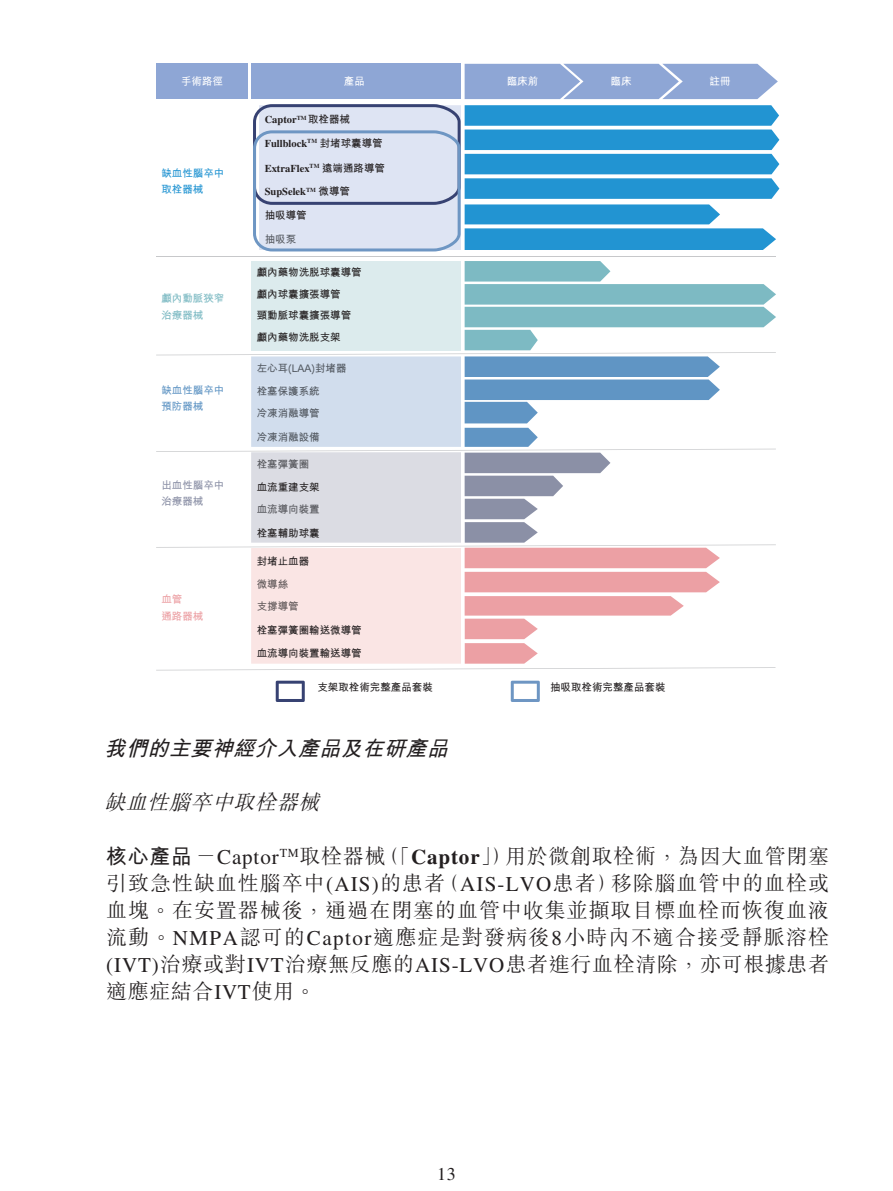
<style>
.page{position:relative;width:893px;height:1191px;background:#fff}
.page>*{position:absolute;margin:0;border:0;box-sizing:border-box;transform-origin:0 0}
.t1{font:300 21px/27px "M Sung HK";letter-spacing:.03em;color:#231f20;text-align:justify}
.t2{font:italic 700 21px "M Hei HK";color:#231f20}
.t3{font:italic 300 21px "M Sung HK";color:#231f20}
.t4{font:18px "Times LT Std";color:#231f20}
.t5{font:10.5px/21.8px "M Hei HK Bold E Ten B5 H";color:#231f20}
.t6{font:700 10.5px "Times LT Std";color:#231f20}
.t7{font:10.5px/22.5px "M Hei HK Bold E Ten B5 H";color:#51575f}
.t8{font:10.5px "M Hei HK Bold E Ten B5 H";color:#fff}
.t9{font:10.5px "M Hei HK Bold E Ten B5 H";color:#55565b}
.t10{font:10.5px/16.5px "M Hei HK Bold E Ten B5 H";color:#2294d2}
.t11{font:10.5px/16.5px "M Hei HK Bold E Ten B5 H";color:#7dbac3}
.t12{font:10.5px/16.5px "M Hei HK Bold E Ten B5 H";color:#6095c4}
.t13{font:10.5px/16.5px "M Hei HK Bold E Ten B5 H";color:#8b90a6}
.t14{font:10.5px/22.5px "M Hei HK Bold E Ten B5 H";color:#61595a}
.t15{font:10.5px/16.5px "M Hei HK Bold E Ten B5 H";color:#eca0a4}
.s1{font-family:"M Hei HK Bold E Ten B5 H";font-weight:400}
.s2{font-family:"M Hei HK";font-weight:700}
.s3{font-family:"Times LT Std";font-weight:400}
.s4{font-family:"Times LT Std";font-weight:700}
</style>
<div class="page">
<hr style="left:156px;top:256px;width:620px;height:1px;background:#c7c8ca">
<div style="left:156px;top:64px;width:92px;height:35px;background:#8ea6d5"></div>
<svg style="left:276px;top:680px;width:29px;height:22px"></svg>
<svg style="left:511px;top:680px;width:29px;height:22px"></svg>
<svg style="left:253px;top:64px;width:526px;height:187px;background:#88badf"></svg>
<svg style="left:156px;top:261px;width:620px;height:409px"></svg>
<p class="t8" style="left:181px;top:74px;width:43px">手術路徑</p>
<p class="t8" style="left:344px;top:74px;width:22px">產品</p>
<p class="t8" style="left:507px;top:74px;width:33px">臨床前</p>
<p class="t8" style="left:611px;top:74px;width:22px">臨床</p>
<p class="t8" style="left:710px;top:74px;width:22px">註冊</p>
<p class="t10" style="left:161px;top:164px;width:64px">缺血性腦卒中取栓器械</p>
<p class="t11" style="left:161px;top:289px;width:64px">顱內動脈狹窄治療器械</p>
<p class="t12" style="left:161px;top:381px;width:64px">缺血性腦卒中預防器械</p>
<p class="t13" style="left:161px;top:476px;width:64px">出血性腦卒中治療器械</p>
<p class="t15" style="left:161px;top:590px;width:43px">血管<br>通路器械</p>
<p class="t6" style="left:265px;top:113px;width:87px">Captor<sup>TM</sup> <span class="s1">取栓器械</span></p>
<p class="t6" style="left:265px;top:137px;width:120px">Fullblock<sup>TM</sup> <span class="s1">封堵球囊導管</span></p>
<p class="t6" style="left:265px;top:162px;width:122px">ExtraFlex<sup>TM</sup> <span class="s1">遠端通路導管</span></p>
<p class="t6" style="left:265px;top:185px;width:87px">SupSelek<sup>TM</sup> <span class="s1">微導管</span></p>
<p class="t5" style="left:265px;top:203px;width:43px">抽吸導管</p>
<p class="t5" style="left:265px;top:227px;width:33px">抽吸泵</p>
<p class="t5" style="left:257px;top:260px;width:106px">顱內藥物洗脫球囊導管顱內球囊擴張導管<br>頸動脈球囊擴張導管顱內藥物洗脫支架</p>
<p class="t7" style="left:257px;top:356px;width:91px">左心耳(LAA)封堵器栓塞保護系統<br>冷凍消融導管</p>
<p class="t7" style="left:257px;top:425px;width:64px">冷凍消融設備</p>
<p class="t9" style="left:257px;top:456px;width:54px">栓塞彈簧圈</p>
<p class="t9" style="left:257px;top:502px;width:64px">血流導向裝置</p>
<p class="t5" style="left:257px;top:475px;width:64px">血流重建支架</p>
<p class="t5" style="left:257px;top:521px;width:64px">栓塞輔助球囊</p>
<p class="t5" style="left:257px;top:549px;width:54px">封堵止血器</p>
<p class="t14" style="left:257px;top:572px;width:43px">微導絲支撐導管</p>
<p class="t5" style="left:257px;top:618px;width:106px;line-height:22.5px">栓塞彈簧圈輸送微導管血流導向裝置輸送導管</p>
<p class="t5" style="left:317px;top:675px;width:117px">支架取栓術完整產品套裝</p>
<p class="t5" style="left:550px;top:675px;width:117px">抽吸取栓術完整產品套裝</p>
<p class="t2" style="left:104px;top:733px;width:353px">我們的主要神經介入產品及在研產品</p>
<p class="t3" style="left:104px;top:787px;width:224px">缺血性腦卒中取栓器械</p>
<p class="t1" style="left:106px;top:842px;width:724px"><span class="s2">核心產品</span>－<span class="s3">Captor</span><sup>TM</sup>取栓器械（「<span class="s4">Captor</span>」）用於微創取栓術，為因大血管閉塞引致急性缺血性腦卒中<span class="s3">(AIS)</span>的患者（<span class="s3">AIS-LVO</span>患者）移除腦血管中的血栓或血塊。在安置器械後，通過在閉塞的血管中收集並擷取目標血栓而恢復血液流動。<span class="s3">NMPA</span>認可的<span class="s3">Captor</span>適應症是對發病後<span class="s3">8</span>小時內不適合接受靜脈溶栓<span class="s3">(IVT)</span>治療或對<span class="s3">IVT</span>治療無反應的<span class="s3">AIS-LVO</span>患者進行血栓清除，亦可根據患者適應症結合<span class="s3">IVT</span>使用。</p>
<p class="t4" style="left:437px;top:1164px;width:20px">13</p>
</div>
